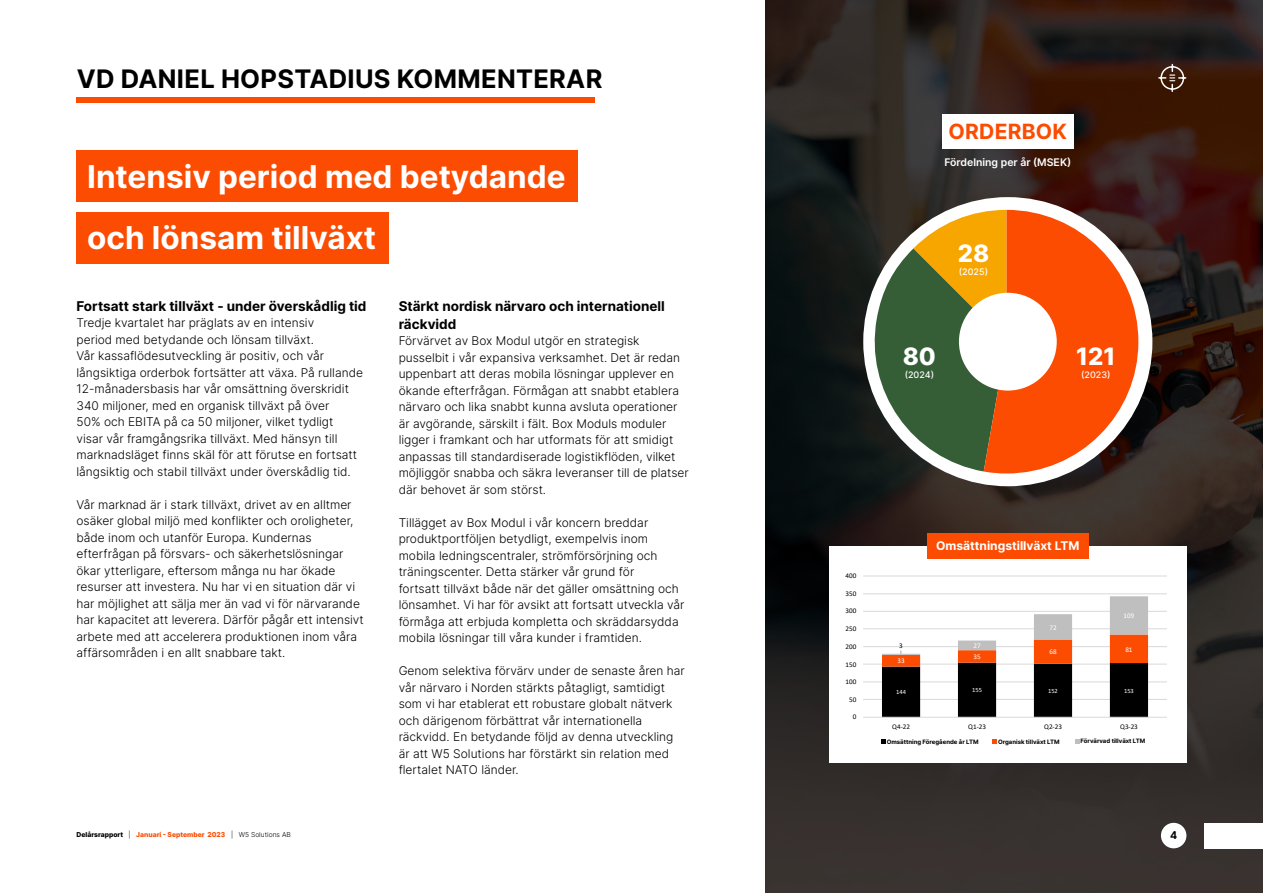
<style>
.page{position:relative;width:1263px;height:893px;background:#fff}
.page>*{position:absolute;margin:0;border:0;box-sizing:border-box;transform-origin:0 0}
.t1{font:700 31.5px/61.5px "Inter";color:#fff}
.t2{font:700 25.5px "Inter";letter-spacing:.01em;color:#000}
.t3{font:800 24px "Inter";color:#fff}
.t4{font:700 21px "Inter";letter-spacing:.01em;color:#fc4c02}
.t5{font:700 13.5px/18px "Inter";color:#000}
.t6{font:300 12px/16.5px "Inter";color:#000}
.t7{font:700 12px "Inter";color:#fff}
.t8{font:600 10.5px "Inter";color:#fff}
.t9{font:700 10.5px "Inter";color:#000}
.t10{font:500 9px "Inter";color:#fff}
.t11{font:7.2px "Calibri";letter-spacing:-.005em;color:#000}
.t12{font:7.2px "Calibri";letter-spacing:.015em;color:#000}
.t13{font:7.2px "Calibri";color:#fff}
.t14{font:800 6.75px "Inter";color:#fc4c02}
.t15{font:6.45px "Calibri";color:#fff}
.t16{font:700 6px "Inter";color:#000}
.s1{color:#000}
.s2{font-weight:300;color:#000}
</style>
<div class="page">
<svg style="left:765px;top:0;width:498px;height:893px;background:#2c231f"></svg>
<div style="left:1204px;top:823px;width:59px;height:25px;background:#fff"></div>
<div style="left:1161px;top:823px;width:25px;height:25px;background:#fff;border-radius:50%"></div>
<svg style="left:1157px;top:63px;width:30px;height:30px"></svg>
<div style="left:77px;top:98px;width:518px;height:5px;background:#fc4c02"></div>
<div style="left:77px;top:151px;width:501px;height:51px;background:#fc4c02"></div>
<div style="left:77px;top:213px;width:312px;height:51px;background:#fc4c02"></div>
<div style="left:942px;top:115px;width:132px;height:34px;background:#fff"></div>
<div style="left:863px;top:197px;width:289px;height:289px;background:#fff;border-radius:50%"></div>
<svg style="left:864px;top:210px;width:274px;height:263px;background:#a96832"></svg>
<div style="left:959px;top:293px;width:98px;height:98px;background:#fff;border-radius:50%"></div>
<div style="left:829px;top:546px;width:357px;height:217px;background:#fff"></div>
<svg style="left:881px;top:740px;width:4px;height:4px"></svg>
<svg style="left:992px;top:739px;width:5px;height:5px"></svg>
<svg style="left:1075px;top:739px;width:4px;height:4px"></svg>
<svg style="left:863px;top:575px;width:304px;height:143px"></svg>
<div style="left:927px;top:533px;width:162px;height:26px;background:#fc4c02"></div>
<h2 class="t2" style="left:77px;top:61px;width:527px">VD DANIEL HOPSTADIUS KOMMENTERAR</h2>
<h1 class="t1" style="left:87px;top:145px;width:480px">Intensiv period med betydande och lönsam tillväxt</h1>
<p class="t5" style="left:77px;top:297px;width:291px">Fortsatt stark tillväxt - under överskådlig tid</p>
<p class="t6" style="left:77px;top:314px;width:288px">Tredje kvartalet har präglats av en intensiv<br>period med betydande och lönsam tillväxt.<br>Vår kassaflödesutveckling är positiv, och vår långsiktiga orderbok fortsätter att växa. På rullande 12-månadersbasis har vår omsättning överskridit 340 miljoner, med en organisk tillväxt på över<br>50% och EBITA på ca 50 miljoner, vilket tydligt<br>visar vår framgångsrika tillväxt. Med hänsyn till marknadsläget finns skäl för att förutse en fortsatt långsiktig och stabil tillväxt under överskådlig tid.</p>
<p class="t6" style="left:77px;top:496px;width:289px">Vår marknad är i stark tillväxt, drivet av en alltmer osäker global miljö med konflikter och oroligheter, både inom och utanför Europa. Kundernas efterfrågan på försvars- och säkerhetslösningar ökar ytterligare, eftersom många nu har ökade resurser att investera. Nu har vi en situation där vi har möjlighet att sälja mer än vad vi för närvarande har kapacitet att leverera. Därför pågår ett intensivt arbete med att accelerera produktionen inom våra affärsområden i en allt snabbare takt.</p>
<p class="t5" style="left:399px;top:297px;width:268px">Stärkt nordisk närvaro och internationell räckvidd</p>
<p class="t6" style="left:399px;top:332px;width:292px">Förvärvet av Box Modul utgör en strategisk pusselbit i vår expansiva verksamhet. Det är redan uppenbart att deras mobila lösningar upplever en ökande efterfrågan. Förmågan att snabbt etablera närvaro och lika snabbt kunna avsluta operationer är avgörande, särskilt i fält. Box Moduls moduler ligger i framkant och har utformats för att smidigt anpassas till standardiserade logistikflöden, vilket möjliggör snabba och säkra leveranser till de platser där behovet är som störst.</p>
<p class="t6" style="left:399px;top:514px;width:287px">Tillägget av Box Modul i vår koncern breddar produktportföljen betydligt, exempelvis inom mobila ledningscentraler, strömförsörjning och träningscenter. Detta stärker vår grund för<br>fortsatt tillväxt både när det gäller omsättning och lönsamhet. Vi har för avsikt att fortsatt utveckla vår förmåga att erbjuda kompletta och skräddarsydda mobila lösningar till våra kunder i framtiden.</p>
<p class="t6" style="left:399px;top:662px;width:288px">Genom selektiva förvärv under de senaste åren har vår närvaro i Norden stärkts påtagligt, samtidigt som vi har etablerat ett robustare globalt nätverk och därigenom förbättrat vår internationella räckvidd. En betydande följd av denna utveckling är att W5 Solutions har förstärkt sin relation med flertalet NATO länder.</p>
<h3 class="t4" style="left:948px;top:116px;width:120px">ORDERBOK</h3>
<p class="t8" style="left:944px;top:155px;width:128px">Fördelning per år (MSEK)</p>
<h3 class="t3" style="left:958px;top:235px;width:33px">28</h3>
<p class="t10" style="left:959px;top:265px;width:31px">(2025)</p>
<h3 class="t3" style="left:903px;top:338px;width:35px">80</h3>
<p class="t10" style="left:905px;top:368px;width:31px">(2024)</p>
<h3 class="t3" style="left:1076px;top:338px;width:41px">121</h3>
<p class="t10" style="left:1081px;top:368px;width:31px">(2023)</p>
<p class="t11" style="left:845px;top:571px;width:12px">400</p>
<p class="t11" style="left:845px;top:589px;width:12px">350</p>
<p class="t11" style="left:845px;top:606px;width:12px">300</p>
<p class="t11" style="left:845px;top:624px;width:12px">250</p>
<p class="t11" style="left:845px;top:641px;width:12px">200</p>
<p class="t11" style="left:845px;top:659px;width:12px">150</p>
<p class="t11" style="left:845px;top:677px;width:12px">100</p>
<p class="t11" style="left:849px;top:694px;width:9px">50</p>
<p class="t11" style="left:853px;top:712px;width:5px">0</p>
<p class="t7" style="left:936px;top:537px;width:145px">Omsättningstillväxt LTM</p>
<p class="t11" style="left:899px;top:640px;width:5px">3</p>
<p class="t13" style="left:973px;top:641px;width:9px">27</p>
<p class="t13" style="left:897px;top:656px;width:9px">33</p>
<p class="t13" style="left:973px;top:652px;width:9px">35</p>
<p class="t13" style="left:1049px;top:622px;width:9px">72</p>
<p class="t13" style="left:1049px;top:647px;width:9px">68</p>
<p class="t13" style="left:1123px;top:611px;width:12px">109</p>
<p class="t13" style="left:1125px;top:644px;width:9px">81</p>
<p class="t15" style="left:896px;top:688px;width:11px">144</p>
<p class="t15" style="left:972px;top:686px;width:11px">155</p>
<p class="t15" style="left:1048px;top:686px;width:11px">152</p>
<p class="t15" style="left:1124px;top:686px;width:11px">153</p>
<p class="t11" style="left:892px;top:721px;width:19px">Q4-22</p>
<p class="t11" style="left:968px;top:721px;width:19px">Q1-23</p>
<p class="t11" style="left:1044px;top:721px;width:19px">Q2-23</p>
<p class="t11" style="left:1120px;top:721px;width:19px">Q3-23</p>
<p class="t11" style="left:884px;top:736px;width:93px">Omsättning Föregående år LTM</p>
<p class="t11" style="left:995px;top:736px;width:62px">Organisk tillväxt LTM</p>
<p class="t12" style="left:1076px;top:736px;width:66px">Förvärvad tillväxt LTM</p>
<p class="t16" style="left:887px;top:737px;width:93px">Omsättning Föregående år LTM</p>
<p class="t16" style="left:998px;top:737px;width:63px">Organisk tillväxt LTM</p>
<p class="t16" style="left:1080px;top:737px;width:66px">Förvärvad tillväxt LTM</p>
<p class="t14" style="left:77px;top:830px;width:216px"><span class="s1">Delårsrapport</span> <span class="s2">|</span> Januari - September 2023 <span class="s2">| W5 Solutions AB</span></p>
<p class="t9" style="left:1170px;top:828px;width:9px">4</p>
</div>
